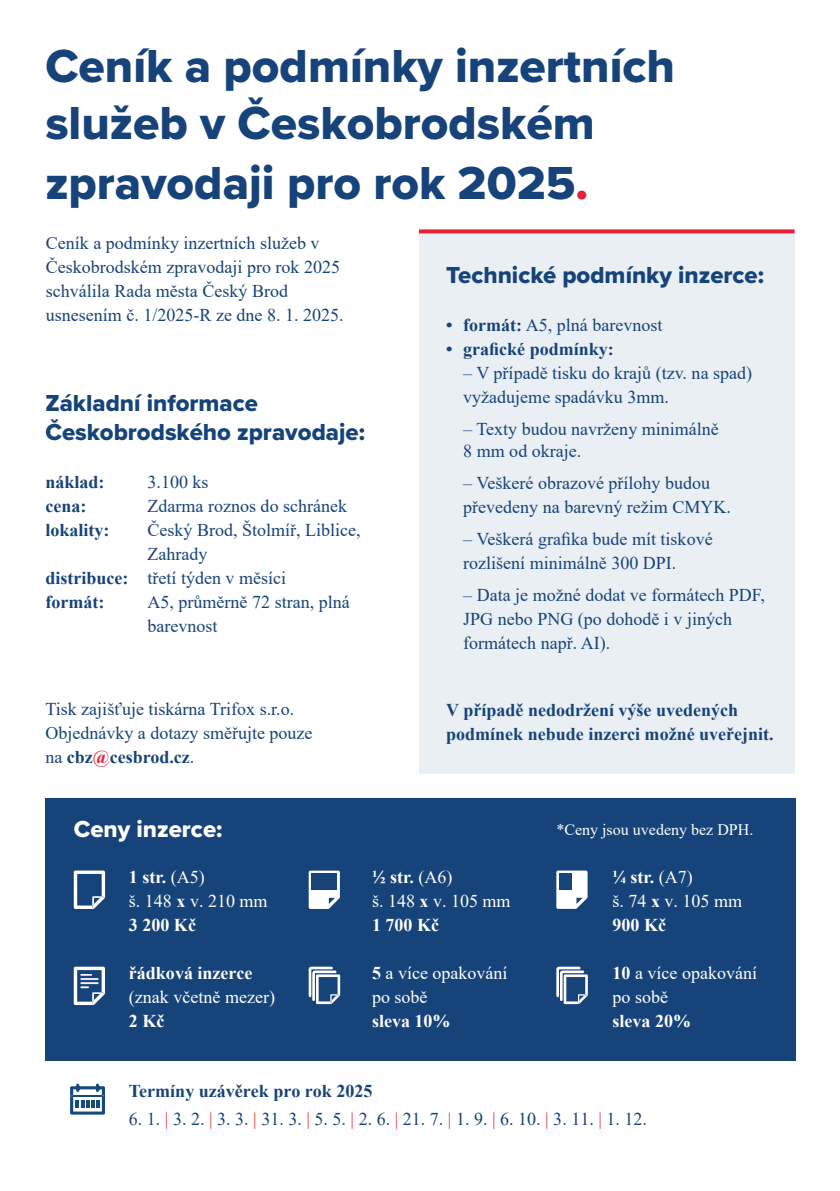
<style>
.page{position:relative;width:840px;height:1191px;background:#fff}
.page>*{position:absolute;margin:0;border:0;box-sizing:border-box;transform-origin:0 0}
.t1{font:48px/58.8px "Proxima Nova Extrabld";color:#164379}
.t2{font:24px/28.8px "Proxima Nova Extrabld";color:#164379}
.t3{font:24px "Proxima Nova Extrabld";color:#fff}
.t4{font:18px/24px "Times New Roman";color:#164379}
.t5{font:18px/24px "Times New Roman";color:#fff}
.t6{font:700 18px/24px "Times New Roman";color:#164379}
.t7{font:700 18px "Times New Roman";color:#fff}
.t8{font:16px "Times New Roman";color:#fff}
.s1{color:#e62036}
.s2{font-weight:700}
.s3{font-weight:700;color:#e62336}
</style>
<div class="page">
<div style="left:45px;top:798px;width:750px;height:262px;background:#164379"></div>
<div style="left:419px;top:231px;width:375px;height:543px;background:#eaeff4"></div>
<svg style="left:419px;top:229px;width:375px;height:4px"></svg>
<svg style="left:74px;top:966px;width:31px;height:39px"></svg>
<svg style="left:308px;top:966px;width:32px;height:38px"></svg>
<svg style="left:74px;top:870px;width:31px;height:39px"></svg>
<svg style="left:308px;top:870px;width:32px;height:39px"></svg>
<div style="left:311px;top:873px;width:25px;height:17px;background:#164379"></div>
<svg style="left:556px;top:870px;width:31px;height:39px"></svg>
<div style="left:558px;top:873px;width:13px;height:17px;background:#164379"></div>
<svg style="left:556px;top:966px;width:31px;height:38px"></svg>
<svg style="left:70px;top:1083px;width:35px;height:32px"></svg>
<h1 class="t1" style="left:45px;top:35px;width:630px">Ceník a podmínky inzertních služeb v Českobrodském zpravodaji pro rok 2025<span class="s1">.</span></h1>
<p class="t4" style="left:46px;top:230px;width:299px">Ceník a podmínky inzertních služeb v Českobrodském zpravodaji pro rok 2025 schválila Rada města Český Brod usnesením č. 1/2025-R ze dne 8. 1. 2025.</p>
<h2 class="t2" style="left:45px;top:388px;width:321px">Základní informace<br>Českobrodského zpravodaje:</h2>
<p class="t6" style="left:45px;top:469px;width:61px">náklad:</p>
<p class="t4" style="left:147px;top:469px;width:63px">3.100 ks</p>
<p class="t6" style="left:45px;top:493px;width:42px">cena:</p>
<p class="t4" style="left:147px;top:493px;width:201px">Zdarma roznos do schránek</p>
<p class="t6" style="left:45px;top:517px;width:66px">lokality:</p>
<p class="t4" style="left:147px;top:517px;width:215px">Český Brod, Štolmíř, Liblice,</p>
<p class="t4" style="left:147px;top:541px;width:61px">Zahrady</p>
<p class="t4" style="left:45px;top:565px;width:242px"><span class="s2">distribuce:</span> třetí týden v měsíci</p>
<p class="t6" style="left:45px;top:589px;width:60px">formát:</p>
<p class="t4" style="left:147px;top:589px;width:203px">A5, průměrně 72 stran, plná barevnost</p>
<p class="t4" style="left:45px;top:697px;width:268px">Tisk zajišťuje tiskárna Trifox s.r.o.<br>Objednávky a dotazy směřujte pouze na <span class="s2">cbz</span><span class="s3">@</span><span class="s2">cesbrod.cz</span>.</p>
<h2 class="t3" style="left:74px;top:810px;width:150px">Ceny inzerce:</h2>
<h2 class="t2" style="left:446px;top:260px;width:319px">Technické podmínky inzerce:</h2>
<p class="t4" style="left:446px;top:313px;width:217px"><span class="s2">• formát:</span> A5, plná barevnost</p>
<p class="t6" style="left:446px;top:337px;width:169px">• grafické podmínky:</p>
<p class="t4" style="left:463px;top:361px;width:290px">– V případě tisku do krajů (tzv. na spad) vyžadujeme spadávku 3mm.</p>
<p class="t4" style="left:463px;top:418px;width:257px;line-height:21.6px">– Texty budou navrženy minimálně<br>8 mm od okraje.</p>
<p class="t4" style="left:463px;top:470px;width:269px">– Veškeré obrazové přílohy budou převedeny na barevný režim CMYK.</p>
<p class="t4" style="left:463px;top:526px;width:251px">– Veškerá grafika bude mít tiskové rozlišení minimálně 300 DPI.</p>
<p class="t4" style="left:463px;top:582px;width:303px">– Data je možné dodat ve formátech PDF,<br>JPG nebo PNG (po dohodě i v jiných formátech např. AI).</p>
<p class="t6" style="left:446px;top:697px;width:329px">V případě nedodržení výše uvedených podmínek nebude inzerci možné uveřejnit.</p>
<p class="t8" style="left:556px;top:818px;width:198px">*Ceny jsou uvedeny bez DPH.</p>
<p class="t5" style="left:129px;top:864px;width:140px"><span class="s2">1 str.</span> (A5)<br>š. 148 <span class="s2">x</span> v. 210 mm<br><span class="s2">3 200 Kč</span></p>
<p class="t7" style="left:129px;top:960px;width:125px">řádková inzerce</p>
<p class="t5" style="left:129px;top:984px;width:147px">(znak včetně mezer)</p>
<p class="t7" style="left:129px;top:1008px;width:37px">2 Kč</p>
<p class="t5" style="left:372px;top:864px;width:140px"><span class="s2">½ str.</span> (A6)<br>š. 148 <span class="s2">x</span> v. 105 mm<br><span class="s2">1 700 Kč</span></p>
<p class="t5" style="left:372px;top:960px;width:137px"><span class="s2">5</span> a více opakování po sobě</p>
<p class="t7" style="left:372px;top:1008px;width:80px">sleva 10%</p>
<p class="t6" style="left:129px;top:1078px;width:245px">Termíny uzávěrek pro rok 2025</p>
<p class="t5" style="left:612px;top:864px;width:131px"><span class="s2">¼ str.</span> (A7)<br>š. 74 <span class="s2">x</span> v. 105 mm<br><span class="s2">900 Kč</span></p>
<p class="t5" style="left:612px;top:960px;width:146px"><span class="s2">10</span> a více opakování po sobě</p>
<p class="t7" style="left:612px;top:1008px;width:80px">sleva 20%</p>
<p class="t4" style="left:129px;top:1106px;width:519px">6. 1. <span class="s1">|</span> 3. 2. <span class="s1">|</span> 3. 3. <span class="s1">|</span> 31. 3. <span class="s1">|</span> 5. 5. <span class="s1">|</span> 2. 6. <span class="s1">|</span> 21. 7. <span class="s1">|</span> 1. 9. <span class="s1">|</span> 6. 10. <span class="s1">|</span> 3. 11. <span class="s1">|</span> 1. 12.</p>
</div>
